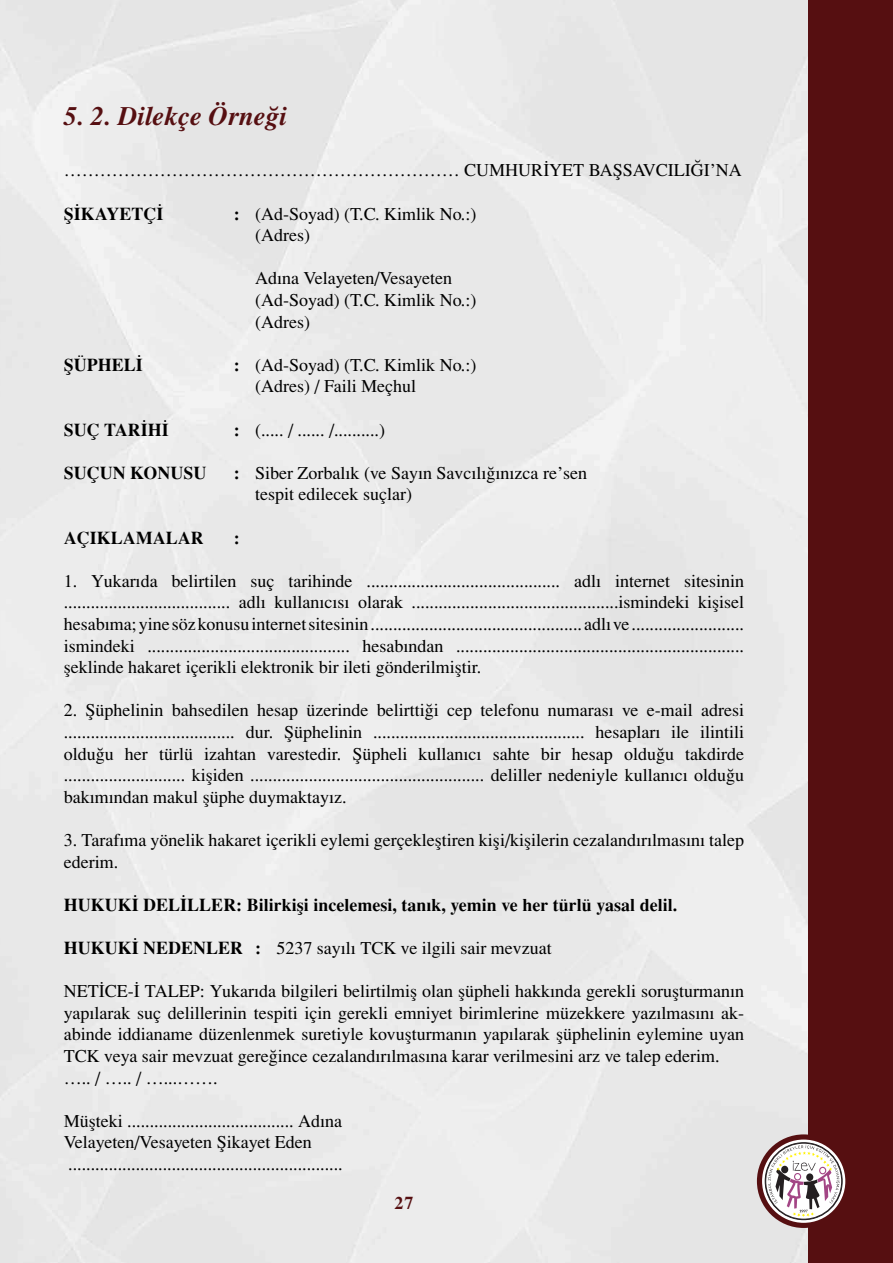
<style>
.page{position:relative;width:893px;height:1263px;background:#fff}
.page>*{position:absolute;margin:0;border:0;box-sizing:border-box;transform-origin:0 0}
.t1{font:27px "Times Bold Italic Tr";color:#560f11}
.t2{font:18px/21.6px "Times Normal Tr";color:#000}
.t3{font:18px "Times Bold Tr";color:#000}
.t4{font:18px "Times Bold Tr";color:#560f11}
.s1{font-family:"Times Bold Tr"}
</style>
<div class="page">
<div style="left:808px;top:0;width:85px;height:1263px;background:#560f11"></div>
<div style="left:757px;top:1134px;width:93px;height:94px;background:#560f11;border-radius:50%"></div>
<svg style="left:762px;top:1139px;width:83px;height:84px"></svg>
<svg style="left:767px;top:1145px;width:72px;height:72px;background:#c8bbbd"></svg>
<h1 class="t1" style="left:64px;top:100px;width:224px">5. 2. Dilekçe Örneği</h1>
<p class="t2" style="left:64px;top:159px;width:679px">………………………………………………………… CUMHURİYET BAŞSAVCILIĞI’NA</p>
<p class="t3" style="left:64px;top:202px;width:101px">ŞİKAYETÇİ</p>
<p class="t2" style="left:255px;top:203px;width:223px;text-indent:-21px"><span class="s1">:</span> (Ad-Soyad) (T.C. Kimlik No.:) (Adres)</p>
<p class="t2" style="left:255px;top:267px;width:223px">Adına Velayeten/Vesayeten (Ad-Soyad) (T.C. Kimlik No.:) (Adres)</p>
<p class="t3" style="left:64px;top:353px;width:81px">ŞÜPHELİ</p>
<p class="t2" style="left:255px;top:354px;width:223px;text-indent:-21px"><span class="s1">:</span> (Ad-Soyad) (T.C. Kimlik No.:) (Adres) / Faili Meçhul</p>
<p class="t3" style="left:64px;top:418px;width:107px">SUÇ TARİHİ</p>
<p class="t2" style="left:234px;top:419px;width:153px"><span class="s1">:</span> (..... / ...... /..........)</p>
<p class="t3" style="left:64px;top:461px;width:144px">SUÇUN KONUSU</p>
<p class="t2" style="left:255px;top:462px;width:333px;text-indent:-21px"><span class="s1">:</span> Siber Zorbalık (ve Sayın Savcılığınızca re’sen tespit edilecek suçlar)</p>
<p class="t3" style="left:64px;top:526px;width:141px">AÇIKLAMALAR</p>
<p class="t3" style="left:234px;top:526px;width:7px">:</p>
<p class="t2" style="left:64px;top:570px;width:682px;text-align:justify">1. Yukarıda belirtilen suç tarihinde ........................................... adlı internet sitesinin ..................................... adlı kullanıcısı olarak ..............................................ismindeki kişisel hesabıma; yine söz konusu internet sitesinin ............................................... adlı ve ......................... ismindeki ............................................. hesabından ................................................................ şeklinde hakaret içerikli elektronik bir ileti gönderilmiştir.</p>
<p class="t2" style="left:64px;top:699px;width:682px;text-align:justify">2. Şüphelinin bahsedilen hesap üzerinde belirttiği cep telefonu numarası ve e-mail adresi ...................................... dur. Şüphelinin ............................................... hesapları ile ilintili olduğu her türlü izahtan varestedir. Şüpheli kullanıcı sahte bir hesap olduğu takdirde ........................... kişiden .................................................... deliller nedeniyle kullanıcı olduğu bakımından makul şüphe duymaktayız.</p>
<p class="t2" style="left:64px;top:829px;width:682px">3. Tarafıma yönelik hakaret içerikli eylemi gerçekleştiren kişi/kişilerin cezalandırılmasını talep ederim.</p>
<p class="t3" style="left:64px;top:893px;width:615px">HUKUKİ DELİLLER: Bilirkişi incelemesi, tanık, yemin ve her türlü yasal delil.</p>
<p class="t2" style="left:64px;top:937px;width:490px"><span class="s1">HUKUKİ NEDENLER :</span> 5237 sayılı TCK ve ilgili sair mevzuat</p>
<p class="t2" style="left:64px;top:980px;width:682px">NETİCE-İ TALEP: Yukarıda bilgileri belirtilmiş olan şüpheli hakkında gerekli soruşturmanın yapılarak suç delillerinin tespiti için gerekli emniyet birimlerine müzekkere yazılmasını ak&shy;abinde iddianame düzenlenmek suretiyle kovuşturmanın yapılarak şüphelinin eylemine uyan TCK veya sair mevzuat gereğince cezalandırılmasına karar verilmesini arz ve talep ederim. ….. / ….. / …...…….</p>
<p class="t2" style="left:64px;top:1110px;width:280px">Müşteki ..................................... Adına<br>Velayeten/Vesayeten Şikayet Eden .............................................................</p>
<p class="t4" style="left:394px;top:1192px;width:21px">27</p>
</div>
